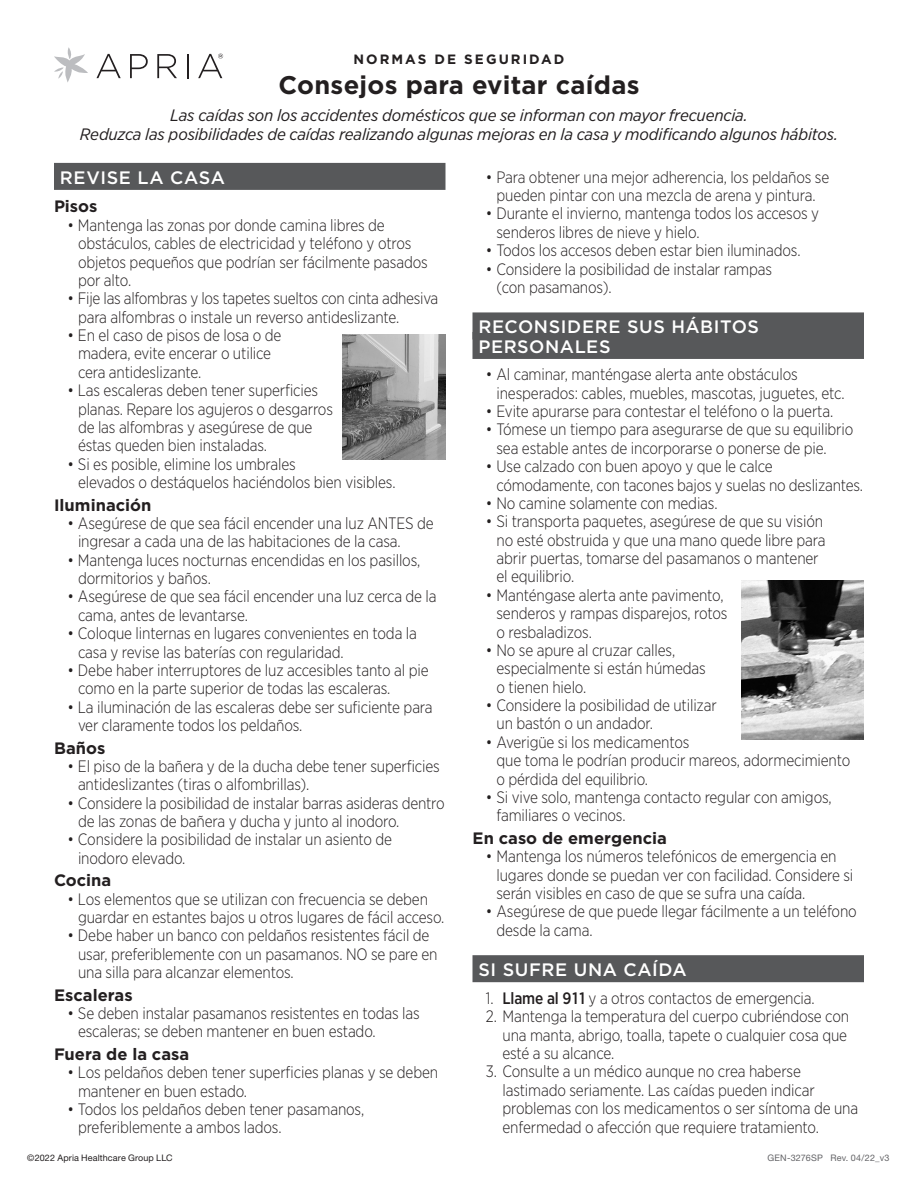
<style>
.page{position:relative;width:918px;height:1188px;background:#fff}
.page>*{position:absolute;margin:0;border:0;box-sizing:border-box;transform-origin:0 0}
.t1{font:700 25.5px "Gotham";letter-spacing:.01em;color:#231f20}
.Subhead_reversed_out{font:500 18px "Gotham";letter-spacing:.035em;color:#fff}
.bullets_Gotham_SP_2{font:300 16.5px/18.3px "Gotham Narrow";letter-spacing:-.01em;color:#231f20;scale:.95 1}
.Numbered_indent{font:300 16.5px/18.5px "Gotham Narrow";letter-spacing:-.01em;color:#231f20;text-align:justify;scale:.95 1}
.Body_12_14_Italic_Go{font:italic 16.5px/18.8px "Gotham Narrow";letter-spacing:-.01em;color:#231f20;text-align:center;scale:1.05 1}
.subhead_Gotham_SP__2{font:700 16.5px "Gotham";color:#231f20}
.t2{font:700 13.5px "Gotham";letter-spacing:.15em;color:#231f20}
.mouse_copy{font:9px "Helvetica Neue";letter-spacing:.01em;color:#231f20}
.mouse_copy-2{font:9px "Helvetica Neue";letter-spacing:.02em;color:#636366}
.s1{font-weight:500}
</style>
<div class="page">
<div style="left:54px;top:163px;width:392px;height:27px;background:#57585a"></div>
<div style="left:472px;top:312px;width:392px;height:27px;background:#57585a"></div>
<div style="left:472px;top:332px;width:392px;height:27px;background:#57585a"></div>
<div style="left:472px;top:955px;width:392px;height:27px;background:#57585a"></div>
<img style="left:342px;top:335px;width:104px;height:124px">
<img style="left:741px;top:580px;width:123px;height:159px">
<svg style="left:54px;top:47px;width:34px;height:35px"></svg>
<svg style="left:97px;top:54px;width:24px;height:24px"></svg>
<svg style="left:130px;top:54px;width:18px;height:24px"></svg>
<svg style="left:157px;top:54px;width:20px;height:24px"></svg>
<hr style="left:187px;top:54px;width:2px;height:24px;background:#231f20">
<svg style="left:198px;top:54px;width:25px;height:24px"></svg>
<p class="t2" style="left:354px;top:50px;width:212px">NORMAS DE SEGURIDAD</p>
<p class="t1" style="left:278px;top:68px;width:363px">Consejos para evitar caídas</p>
<p class="Body_12_14_Italic_Go" style="left:80px;top:106px;width:724px">Las caídas son los accidentes domésticos que se informan con mayor frecuencia.<br>Reduzca las posibilidades de caídas realizando algunas mejoras en la casa y modificando algunos hábitos.</p>
<p class="Subhead_reversed_out" style="left:60px;top:166px;width:167px">REVISE LA CASA</p>
<p class="subhead_Gotham_SP__2" style="left:54px;top:196px;width:45px">Pisos</p>
<p class="bullets_Gotham_SP_2" style="left:78px;top:215px;width:370px;text-indent:-11px">• Mantenga las zonas por donde camina libres de obstáculos, cables de electricidad y teléfono y otros objetos pequeños que podrían ser fácilmente pasados por alto.</p>
<p class="bullets_Gotham_SP_2" style="left:78px;top:289px;width:381px;text-indent:-11px">• Fije las alfombras y los tapetes sueltos con cinta adhesiva para alfombras o instale un reverso antideslizante.</p>
<p class="bullets_Gotham_SP_2" style="left:78px;top:326px;width:216px;text-indent:-11px">• En el caso de pisos de losa o de madera, evite encerar o utilice cera antideslizante.</p>
<p class="bullets_Gotham_SP_2" style="left:78px;top:381px;width:270px;text-indent:-11px">• Las escaleras deben tener superficies planas. Repare los agujeros o desgarros de las alfombras y asegúrese de que éstas queden bien instaladas.</p>
<p class="bullets_Gotham_SP_2" style="left:78px;top:454px;width:336px;text-indent:-11px">• Si es posible, elimine los umbrales<br>elevados o destáquelos haciéndolos bien visibles.</p>
<p class="subhead_Gotham_SP__2" style="left:54px;top:494px;width:99px">Iluminación</p>
<p class="bullets_Gotham_SP_2" style="left:78px;top:514px;width:376px;text-indent:-11px">• Asegúrese de que sea fácil encender una luz ANTES de ingresar a cada una de las habitaciones de la casa.</p>
<p class="bullets_Gotham_SP_2" style="left:78px;top:550px;width:362px;text-indent:-11px">• Mantenga luces nocturnas encendidas en los pasillos, dormitorios y baños.</p>
<p class="bullets_Gotham_SP_2" style="left:78px;top:587px;width:379px;text-indent:-11px">• Asegúrese de que sea fácil encender una luz cerca de la cama, antes de levantarse.</p>
<p class="bullets_Gotham_SP_2" style="left:78px;top:624px;width:358px;text-indent:-11px">• Coloque linternas en lugares convenientes en toda la casa y revise las baterías con regularidad.</p>
<p class="bullets_Gotham_SP_2" style="left:78px;top:661px;width:371px;text-indent:-11px">• Debe haber interruptores de luz accesibles tanto al pie como en la parte superior de todas las escaleras.</p>
<p class="bullets_Gotham_SP_2" style="left:78px;top:697px;width:375px;text-indent:-11px">• La iluminación de las escaleras debe ser suficiente para ver claramente todos los peldaños.</p>
<p class="subhead_Gotham_SP__2" style="left:54px;top:737px;width:53px">Baños</p>
<p class="bullets_Gotham_SP_2" style="left:78px;top:757px;width:382px;text-indent:-11px">• El piso de la bañera y de la ducha debe tener superficies antideslizantes (tiras o alfombrillas).</p>
<p class="bullets_Gotham_SP_2" style="left:78px;top:793px;width:387px;text-indent:-11px">• Considere la posibilidad de instalar barras asideras dentro de las zonas de bañera y ducha y junto al inodoro.</p>
<p class="bullets_Gotham_SP_2" style="left:78px;top:830px;width:332px;text-indent:-11px">• Considere la posibilidad de instalar un asiento de inodoro elevado.</p>
<p class="subhead_Gotham_SP__2" style="left:54px;top:869px;width:59px">Cocina</p>
<p class="bullets_Gotham_SP_2" style="left:78px;top:889px;width:387px;text-indent:-11px">• Los elementos que se utilizan con frecuencia se deben guardar en estantes bajos u otros lugares de fácil acceso.</p>
<p class="bullets_Gotham_SP_2" style="left:78px;top:926px;width:380px;text-indent:-11px">• Debe haber un banco con peldaños resistentes fácil de usar, preferiblemente con un pasamanos. NO se pare en una silla para alcanzar elementos.</p>
<p class="subhead_Gotham_SP__2" style="left:54px;top:984px;width:80px">Escaleras</p>
<p class="bullets_Gotham_SP_2" style="left:78px;top:1004px;width:361px;text-indent:-11px">• Se deben instalar pasamanos resistentes en todas las escaleras; se deben mantener en buen estado.</p>
<p class="subhead_Gotham_SP__2" style="left:54px;top:1043px;width:137px">Fuera de la casa</p>
<p class="bullets_Gotham_SP_2" style="left:78px;top:1063px;width:381px;text-indent:-11px">• Los peldaños deben tener superficies planas y se deben mantener en buen estado.</p>
<p class="bullets_Gotham_SP_2" style="left:78px;top:1100px;width:303px;text-indent:-11px">• Todos los peldaños deben tener pasamanos, preferiblemente a ambos lados.</p>
<p class="bullets_Gotham_SP_2" style="left:486px;top:167px;width:363px;text-align:center">• Para obtener una mejor adherencia, los peldaños se pueden pintar con una mezcla de arena y pintura.</p>
<p class="bullets_Gotham_SP_2" style="left:496px;top:204px;width:341px;text-indent:-11px">• Durante el invierno, mantenga todos los accesos y senderos libres de nieve y hielo.</p>
<p class="bullets_Gotham_SP_2" style="left:486px;top:241px;width:333px">• Todos los accesos deben estar bien iluminados.</p>
<p class="bullets_Gotham_SP_2" style="left:496px;top:259px;width:292px;text-indent:-11px">• Considere la posibilidad de instalar rampas (con pasamanos).</p>
<p class="Subhead_reversed_out" style="left:478px;top:315px;width:282px">RECONSIDERE SUS HÁBITOS</p>
<p class="Subhead_reversed_out" style="left:478px;top:335px;width:134px">PERSONALES</p>
<p class="bullets_Gotham_SP_2" style="left:496px;top:365px;width:368px;text-indent:-11px">• Al caminar, manténgase alerta ante obstáculos inesperados: cables, muebles, mascotas, juguetes, etc.</p>
<p class="bullets_Gotham_SP_2" style="left:486px;top:402px;width:367px">• Evite apurarse para contestar el teléfono o la puerta.</p>
<p class="bullets_Gotham_SP_2" style="left:496px;top:420px;width:377px;text-indent:-11px">• Tómese un tiempo para asegurarse de que su equilibrio sea estable antes de incorporarse o ponerse de pie.</p>
<p class="bullets_Gotham_SP_2" style="left:496px;top:457px;width:387px;text-indent:-11px">• Use calzado con buen apoyo y que le calce cómodamente, con tacones bajos y suelas no deslizantes.</p>
<p class="bullets_Gotham_SP_2" style="left:486px;top:494px;width:245px">• No camine solamente con medias.</p>
<p class="bullets_Gotham_SP_2" style="left:496px;top:512px;width:348px;text-indent:-11px">• Si transporta paquetes, asegúrese de que su visión no esté obstruida y que una mano quede libre para abrir puertas, tomarse del pasamanos o mantener el equilibrio.</p>
<p class="bullets_Gotham_SP_2" style="left:496px;top:585px;width:245px;text-indent:-11px">• Manténgase alerta ante pavimento, senderos y rampas disparejos, rotos o resbaladizos.</p>
<p class="bullets_Gotham_SP_2" style="left:496px;top:641px;width:222px;text-indent:-11px">• No se apure al cruzar calles, especialmente si están húmedas o tienen hielo.</p>
<p class="bullets_Gotham_SP_2" style="left:496px;top:696px;width:233px;text-indent:-11px">• Considere la posibilidad de utilizar un bastón o un andador.</p>
<p class="bullets_Gotham_SP_2" style="left:496px;top:732px;width:374px;text-indent:-11px">• Averigüe si los medicamentos<br>que toma le podrían producir mareos, adormecimiento o pérdida del equilibrio.</p>
<p class="bullets_Gotham_SP_2" style="left:496px;top:788px;width:354px;text-indent:-11px">• Si vive solo, mantenga contacto regular con amigos, familiares o vecinos.</p>
<p class="subhead_Gotham_SP__2" style="left:472px;top:827px;width:196px">En caso de emergencia</p>
<p class="bullets_Gotham_SP_2" style="left:496px;top:847px;width:377px;text-indent:-11px">• Mantenga los números telefónicos de emergencia en lugares donde se puedan ver con facilidad. Considere si serán visibles en caso de que se sufra una caída.</p>
<p class="bullets_Gotham_SP_2" style="left:496px;top:902px;width:381px;text-indent:-11px">• Asegúrese de que puede llegar fácilmente a un teléfono desde la cama.</p>
<p class="Subhead_reversed_out" style="left:478px;top:958px;width:210px">SI SUFRE UNA CAÍDA</p>
<p class="Numbered_indent" style="left:486px;top:989px;width:348px">1. <span class="s1">Llame al 911</span> y a otros contactos de emergencia.</p>
<p class="Numbered_indent" style="left:502px;top:1007px;width:366px;text-indent:-17px">2. Mantenga la temperatura del cuerpo cubriéndose con una manta, abrigo, toalla, tapete o cualquier cosa que esté a su alcance.</p>
<p class="Numbered_indent" style="left:502px;top:1062px;width:376px;text-align:left;text-indent:-17px">3. Consulte a un médico aunque no crea haberse lastimado seriamente. Las caídas pueden indicar problemas con los medicamentos o ser síntoma de una enfermedad o afección que requiere tratamiento.</p>
<p class="mouse_copy" style="left:27px;top:1152px;width:147px">©2022 Apria Healthcare Group LLC</p>
<p class="mouse_copy-2" style="left:768px;top:1152px;width:123px">GEN-3276SP Rev. 04/22_v3</p>
</div>
